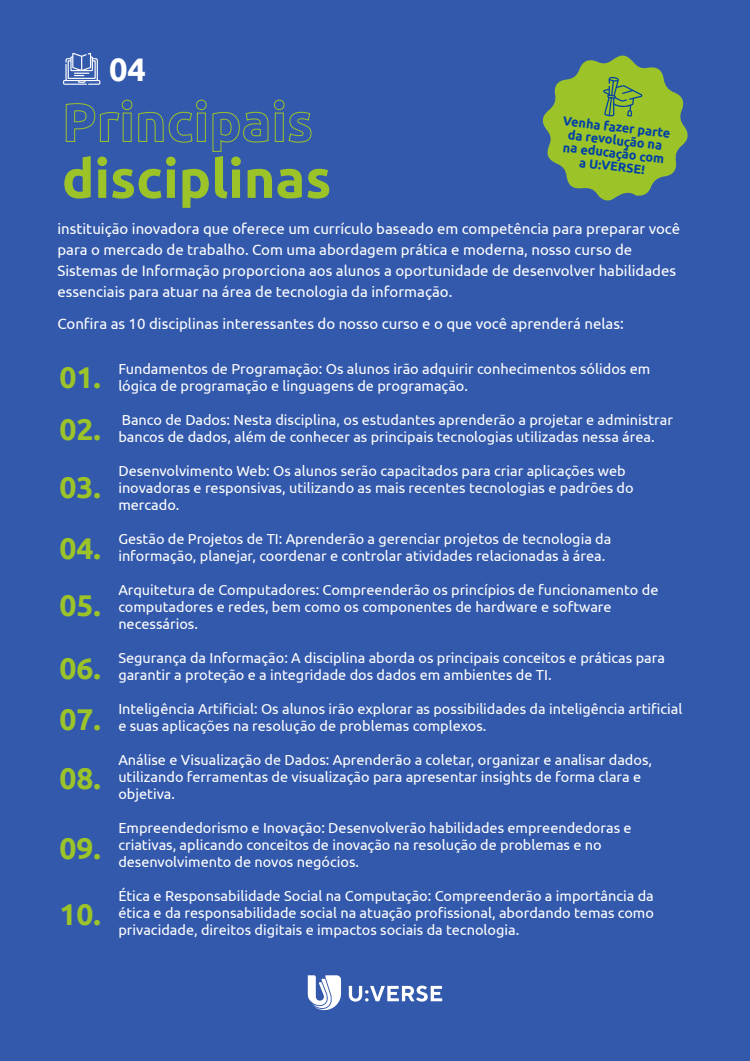
<style>
.page{position:relative;width:750px;height:1061px;background:#fff}
.page>*{position:absolute;margin:0;border:0;box-sizing:border-box;transform-origin:0 0}
.t1{font:700 53.9px "Ubuntu";color:#9cc429}
.t2{font:700 32.55px "Ubuntu";color:#fff}
.t3{font:700 30px/51.8px "Ubuntu";color:#9cc429}
.t4{font:15px/21px "Ubuntu";color:#fff}
.t5{font:14.5px/17px "Ubuntu";color:#fff}
.t6{font:700 12.7px/13.1px "Ubuntu";color:#0040a6;text-align:center}
</style>
<div class="page">
<div style="left:0;top:0;width:750px;height:1060px;background:#3359ac"></div>
<svg style="left:349px;top:985px;width:93px;height:16px"></svg>
<svg style="left:308px;top:975px;width:33px;height:35px"></svg>
<svg style="left:542px;top:55px;width:146px;height:146px"></svg>
<svg style="left:63px;top:53px;width:37px;height:32px"></svg>
<svg style="left:65px;top:99px;width:247px;height:53px"></svg>
<h2 class="t2" style="left:109px;top:50px;width:38px">04</h2>
<h1 class="t1" style="left:62px;top:146px;width:271px">disciplinas</h1>
<p class="t6" style="left:564px;top:114px;width:110px;rotate:7deg">Venha fazer parte da revolução na na educação com a U:VERSE!</p>
<p class="t4" style="left:57px;top:218px;width:624px">instituição inovadora que oferece um currículo baseado em competência para preparar você para o mercado de trabalho. Com uma abordagem prática e moderna, nosso curso de Sistemas de Informação proporciona aos alunos a oportunidade de desenvolver habilidades essenciais para atuar na área de tecnologia da informação.</p>
<p class="t4" style="left:57px;top:313px;width:568px">Confira as 10 disciplinas interessantes do nosso curso e o que você aprenderá nelas:</p>
<p class="t5" style="left:118px;top:359px;width:533px">Fundamentos de Programação: Os alunos irão adquirir conhecimentos sólidos em lógica de programação e linguagens de programação.</p>
<p class="t5" style="left:118px;top:410px;width:556px">Banco de Dados: Nesta disciplina, os estudantes aprenderão a projetar e administrar bancos de dados, além de conhecer as principais tecnologias utilizadas nessa área.</p>
<p class="t5" style="left:118px;top:461px;width:517px">Desenvolvimento Web: Os alunos serão capacitados para criar aplicações web inovadoras e responsivas, utilizando as mais recentes tecnologias e padrões do mercado.</p>
<p class="t5" style="left:118px;top:529px;width:495px">Gestão de Projetos de TI: Aprenderão a gerenciar projetos de tecnologia da informação, planejar, coordenar e controlar atividades relacionadas à área.</p>
<p class="t5" style="left:118px;top:580px;width:542px">Arquitetura de Computadores: Compreenderão os princípios de funcionamento de computadores e redes, bem como os componentes de hardware e software necessários.</p>
<p class="t5" style="left:118px;top:648px;width:548px">Segurança da Informação: A disciplina aborda os principais conceitos e práticas para garantir a proteção e a integridade dos dados em ambientes de TI.</p>
<p class="t5" style="left:118px;top:699px;width:566px">Inteligência Artificial: Os alunos irão explorar as possibilidades da inteligência artificial e suas aplicações na resolução de problemas complexos.</p>
<p class="t5" style="left:118px;top:750px;width:535px">Análise e Visualização de Dados: Aprenderão a coletar, organizar e analisar dados, utilizando ferramentas de visualização para apresentar insights de forma clara e objetiva.</p>
<p class="t5" style="left:118px;top:818px;width:515px">Empreendedorismo e Inovação: Desenvolverão habilidades empreendedoras e criativas, aplicando conceitos de inovação na resolução de problemas e no desenvolvimento de novos negócios.</p>
<p class="t5" style="left:118px;top:886px;width:537px;text-align:justify">Ética e Responsabilidade Social na Computação: Compreenderão a importância da ética e da responsabilidade social na atuação profissional, abordando temas como privacidade, direitos digitais e impactos sociais da tecnologia.</p>
<h3 class="t3" style="left:59px;top:351px;width:43px">01.<br>02.</h3>
<h3 class="t3" style="left:59px;top:456px;width:43px;line-height:61.5px">03.<br>04.</h3>
<h3 class="t3" style="left:59px;top:573px;width:43px;line-height:63.2px">05.<br>06.</h3>
<h3 class="t3" style="left:59px;top:689px;width:43px;line-height:58.6px">07.<br>08.</h3>
<h3 class="t3" style="left:59px;top:821px;width:43px">09.</h3>
<h3 class="t3" style="left:59px;top:888px;width:43px">10.</h3>
</div>
